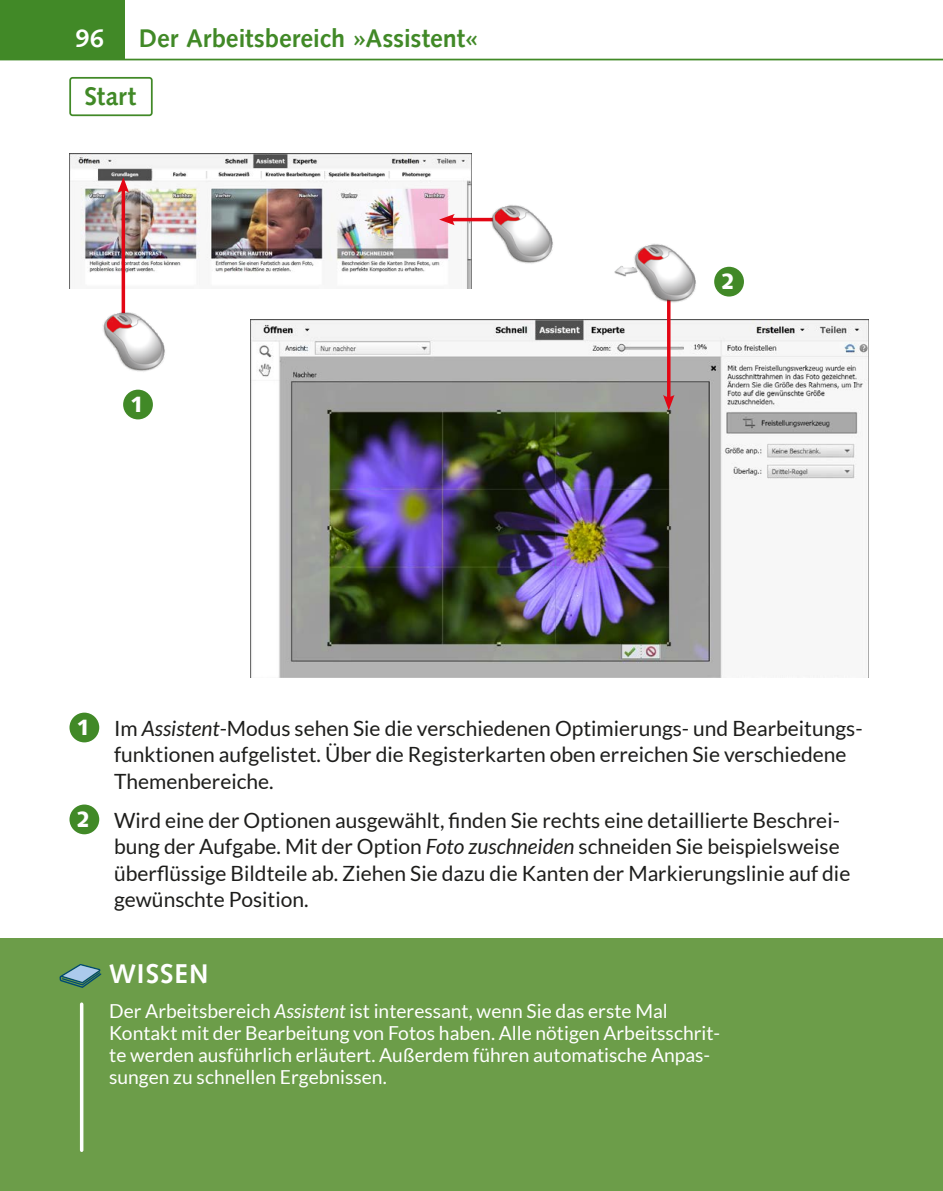
<style>
.page{position:relative;width:943px;height:1191px;background:#fff}
.page>*{position:absolute;margin:0;border:0;box-sizing:border-box;transform-origin:0 0}
.t1{font:500 28px "Saxony";letter-spacing:.04em;color:#fff}
.t2{font:500 26.25px "Saxony";color:#418927}
.t3{font:500 26.25px "Saxony";color:#fff}
.t4{font:800 22.75px "Saxony";color:#fff}
.t5{font:21px/26.2px "Lato";color:#1d1d1b}
.t6{font:19.25px/22.1px "Lato";color:#fff}
.s1{font-family:"Saxony";font-weight:800;font-size:22.75px;color:#fff}
.s2{font-style:italic}
</style>
<div class="page">
<div style="left:69px;top:77px;width:84px;height:39px;border:2px solid #418927;border-radius:2px"></div>
<div style="left:0;top:0;width:124px;height:60px;background:#418927"></div>
<div style="left:0;top:938px;width:943px;height:253px;background:#6c9d49"></div>
<hr style="left:0;top:59px;width:943px;height:1px;background:#418927">
<img style="left:69px;top:154px;width:402px;height:134px">
<img style="left:251px;top:319px;width:617px;height:358px">
<svg style="left:59px;top:964px;width:42px;height:24px"></svg>
<hr style="left:80px;top:1004px;width:3px;height:146px;background:#fff">
<div style="left:69px;top:712px;width:30px;height:30px;background:#418927;border-radius:50%"></div>
<div style="left:69px;top:804px;width:30px;height:30px;background:#418927;border-radius:50%"></div>
<hr style="left:122px;top:188px;width:3px;height:127px;background:#e30614">
<svg style="left:118px;top:177px;width:11px;height:16px"></svg>
<hr style="left:450px;top:218px;width:61px;height:3px;background:#e30614">
<svg style="left:439px;top:214px;width:16px;height:11px"></svg>
<hr style="left:667px;top:294px;width:3px;height:106px;background:#e30614">
<svg style="left:663px;top:395px;width:11px;height:15px"></svg>
<img style="left:614px;top:243px;width:82px;height:61px">
<img style="left:490px;top:205px;width:63px;height:59px">
<img style="left:102px;top:311px;width:63px;height:61px">
<div style="left:123px;top:390px;width:30px;height:29px;background:#418927;border-radius:50%"></div>
<div style="left:714px;top:267px;width:30px;height:29px;background:#418927;border-radius:50%"></div>
<p class="t3" style="left:76px;top:23px;width:30px">96</p>
<p class="t2" style="left:139px;top:23px;width:340px">Der Arbeitsbereich »Assistent«</p>
<p class="t2" style="left:84px;top:80px;width:54px">Start</p>
<p class="t4" style="left:130px;top:391px;width:15px">1</p>
<p class="t4" style="left:721px;top:269px;width:15px">2</p>
<p class="t5" style="left:114px;top:715px;width:750px;text-indent:-38px"><span class="s1">1</span> Im <span class="s2">Assistent</span>-Modus sehen Sie die verschiedenen Optimierungs- und Bearbeitungs&shy;funktionen aufgelistet. Über die Registerkarten oben erreichen Sie verschiedene<br>Themenbereiche.</p>
<p class="t5" style="left:114px;top:807px;width:737px;text-indent:-38px"><span class="s1">2</span> Wird eine der Optionen ausgewählt, finden Sie rechts eine detaillierte Beschrei&shy;bung der Aufgabe. Mit der Option <span class="s2">Foto zuschneiden</span> schneiden Sie beispielsweise überflüssige Bildteile ab. Ziehen Sie dazu die Kanten der Markierungslinie auf die gewünschte Position.</p>
<h1 class="t1" style="left:109px;top:957px;width:101px">WISSEN</h1>
<p class="t6" style="left:109px;top:999px;width:612px">Der Arbeitsbereich <span class="s2">Assistent</span> ist interessant, wenn Sie das erste Mal Kontakt mit der Bearbeitung von Fotos haben. Alle nötigen Arbeitsschrit&shy;te werden ausführlich erläutert. Außerdem führen automatische Anpas&shy;sungen zu schnellen Ergebnissen.</p>
</div>
